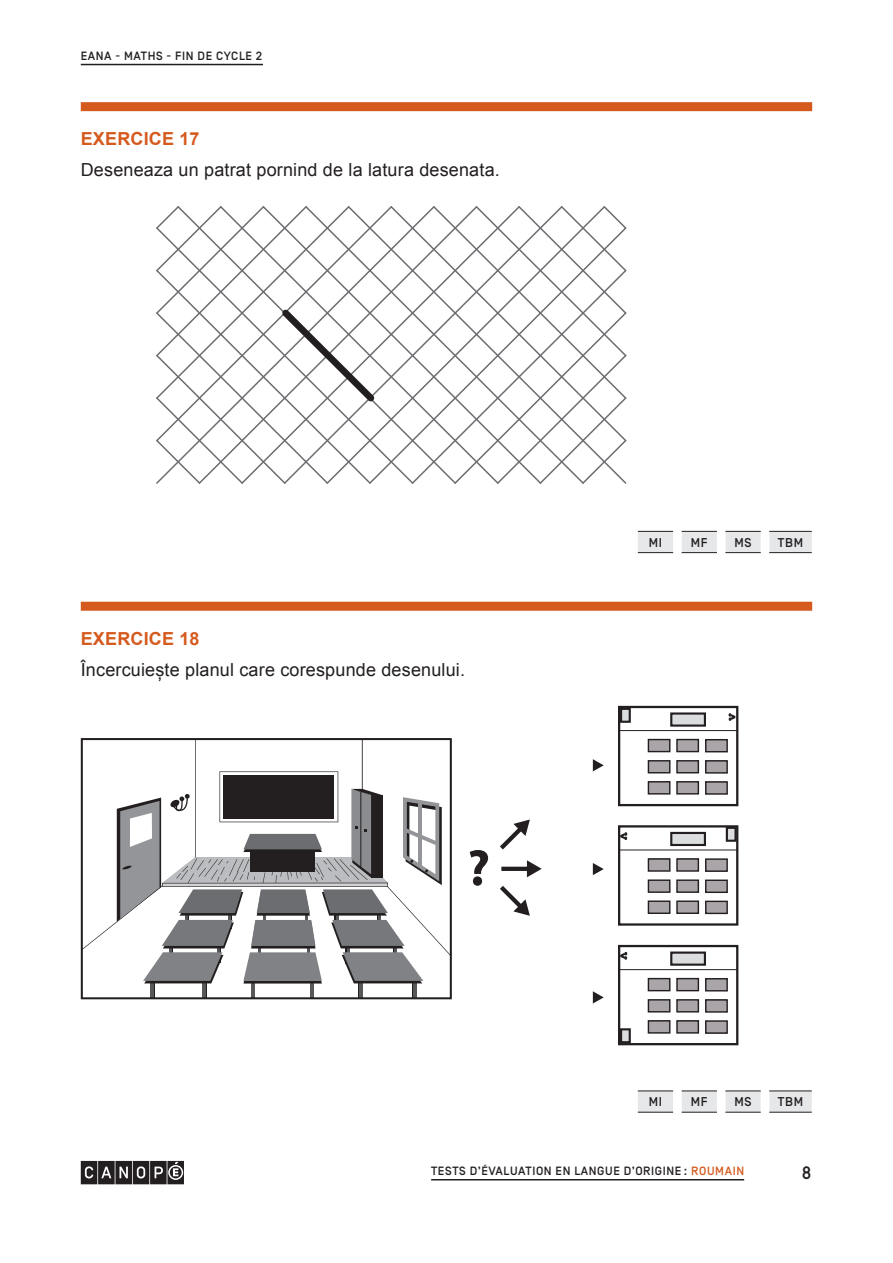
<style>
.page{position:relative;width:893px;height:1263px;background:#fff}
.page>*{position:absolute;margin:0;border:0;box-sizing:border-box;transform-origin:0 0}
.t1{font:700 51.3px "Myriad Pro";color:#231f20}
.EXERCICE_Consigne_FA{font:18px "Arial";letter-spacing:.01em;color:#231f20}
.Exercice_Numéro{font:700 18px "Arial";letter-spacing:.01em;color:#d55a1e}
.t2{font:500 18px "Simplon BP Mono";color:#231f20}
.t3{font:500 12.75px "Simplon BP";letter-spacing:.05em;color:#231f20}
.Titre_courant_FAD{font:500 12px "Simplon BP";letter-spacing:.05em;color:#231f20}
.s1{color:#d55a1e}
</style>
<div class="page">
<hr style="left:81px;top:64px;width:182px;height:1px;background:#231f20">
<svg style="left:81px;top:1161px;width:103px;height:23px;background:#4b4849"></svg>
<hr style="left:431px;top:1179px;width:313px;height:1px;background:#231f20">
<div style="left:81px;top:102px;width:731px;height:9px;background:#d55a1e"></div>
<div style="left:81px;top:602px;width:731px;height:9px;background:#d55a1e"></div>
<svg style="left:638px;top:531px;width:174px;height:22px"></svg>
<hr style="left:638px;top:531px;width:35px;height:1px;background:#231f20">
<hr style="left:682px;top:531px;width:35px;height:1px;background:#231f20">
<hr style="left:725px;top:531px;width:36px;height:1px;background:#231f20">
<hr style="left:769px;top:531px;width:43px;height:1px;background:#231f20">
<hr style="left:638px;top:552px;width:35px;height:1px;background:#231f20">
<hr style="left:682px;top:552px;width:35px;height:1px;background:#231f20">
<hr style="left:725px;top:552px;width:36px;height:1px;background:#231f20">
<hr style="left:769px;top:552px;width:43px;height:1px;background:#231f20">
<svg style="left:638px;top:1091px;width:174px;height:21px"></svg>
<hr style="left:638px;top:1091px;width:35px;height:1px;background:#231f20">
<hr style="left:682px;top:1091px;width:35px;height:1px;background:#231f20">
<hr style="left:725px;top:1091px;width:36px;height:1px;background:#231f20">
<hr style="left:769px;top:1091px;width:43px;height:1px;background:#231f20">
<hr style="left:638px;top:1112px;width:35px;height:1px;background:#231f20">
<hr style="left:682px;top:1112px;width:35px;height:1px;background:#231f20">
<hr style="left:725px;top:1112px;width:36px;height:1px;background:#231f20">
<hr style="left:769px;top:1112px;width:43px;height:1px;background:#231f20">
<svg style="left:606px;top:207px;width:20px;height:277px"></svg>
<svg style="left:380px;top:206px;width:226px;height:278px"></svg>
<svg style="left:156px;top:206px;width:224px;height:278px"></svg>
<svg style="left:81px;top:738px;width:371px;height:261px"></svg>
<div style="left:618px;top:706px;width:120px;height:100px;border:2px solid #231f20"></div>
<hr style="left:619px;top:730px;width:118px;height:1px;background:#231f20">
<div style="left:621px;top:709px;width:9px;height:13px;background:#dcdddf"></div>
<div style="left:620px;top:708px;width:11px;height:15px;border:2px solid #231f20"></div>
<div style="left:671px;top:713px;width:34px;height:12px;background:#dcdddf"></div>
<div style="left:670px;top:712px;width:36px;height:15px;border:2px solid #231f20"></div>
<div style="left:648px;top:739px;width:22px;height:12px;background:#a9a5a9"></div>
<div style="left:648px;top:739px;width:22px;height:13px;border:1px solid #231f20"></div>
<div style="left:648px;top:761px;width:22px;height:12px;background:#a9a5a9"></div>
<div style="left:648px;top:760px;width:22px;height:13px;border:1px solid #231f20"></div>
<div style="left:648px;top:782px;width:22px;height:12px;background:#a9a5a9"></div>
<div style="left:648px;top:781px;width:22px;height:13px;border:1px solid #231f20"></div>
<div style="left:677px;top:739px;width:21px;height:12px;background:#a9a5a9"></div>
<div style="left:676px;top:739px;width:23px;height:13px;border:1px solid #231f20"></div>
<div style="left:677px;top:761px;width:21px;height:12px;background:#a9a5a9"></div>
<div style="left:676px;top:760px;width:23px;height:13px;border:1px solid #231f20"></div>
<div style="left:677px;top:782px;width:21px;height:12px;background:#a9a5a9"></div>
<div style="left:676px;top:781px;width:23px;height:13px;border:1px solid #231f20"></div>
<div style="left:706px;top:740px;width:21px;height:12px;background:#a9a5a9"></div>
<div style="left:705px;top:739px;width:23px;height:13px;border:1px solid #231f20"></div>
<div style="left:706px;top:761px;width:21px;height:12px;background:#a9a5a9"></div>
<div style="left:705px;top:760px;width:23px;height:14px;border:1px solid #231f20"></div>
<div style="left:706px;top:782px;width:21px;height:12px;background:#a9a5a9"></div>
<div style="left:705px;top:781px;width:23px;height:14px;border:1px solid #231f20"></div>
<svg style="left:728px;top:712px;width:10px;height:10px"></svg>
<div style="left:618px;top:825px;width:120px;height:101px;border:2px solid #231f20"></div>
<hr style="left:619px;top:850px;width:118px;height:1px;background:#231f20">
<div style="left:727px;top:828px;width:9px;height:13px;background:#dcdddf"></div>
<div style="left:726px;top:827px;width:11px;height:15px;border:2px solid #231f20"></div>
<div style="left:671px;top:833px;width:34px;height:12px;background:#dcdddf"></div>
<div style="left:670px;top:832px;width:36px;height:14px;border:2px solid #231f20"></div>
<div style="left:648px;top:859px;width:22px;height:12px;background:#a9a5a9"></div>
<div style="left:648px;top:858px;width:22px;height:14px;border:1px solid #231f20"></div>
<div style="left:648px;top:880px;width:22px;height:12px;background:#a9a5a9"></div>
<div style="left:648px;top:879px;width:22px;height:14px;border:1px solid #231f20"></div>
<div style="left:648px;top:901px;width:22px;height:12px;background:#a9a5a9"></div>
<div style="left:648px;top:900px;width:22px;height:14px;border:1px solid #231f20"></div>
<div style="left:677px;top:859px;width:21px;height:12px;background:#a9a5a9"></div>
<div style="left:676px;top:858px;width:23px;height:14px;border:1px solid #231f20"></div>
<div style="left:677px;top:880px;width:21px;height:12px;background:#a9a5a9"></div>
<div style="left:676px;top:879px;width:23px;height:14px;border:1px solid #231f20"></div>
<div style="left:677px;top:901px;width:21px;height:12px;background:#a9a5a9"></div>
<div style="left:676px;top:900px;width:23px;height:14px;border:1px solid #231f20"></div>
<div style="left:706px;top:859px;width:21px;height:12px;background:#a9a5a9"></div>
<div style="left:705px;top:858px;width:23px;height:14px;border:1px solid #231f20"></div>
<div style="left:706px;top:880px;width:21px;height:12px;background:#a9a5a9"></div>
<div style="left:705px;top:879px;width:23px;height:14px;border:1px solid #231f20"></div>
<div style="left:706px;top:901px;width:21px;height:12px;background:#a9a5a9"></div>
<div style="left:705px;top:901px;width:23px;height:13px;border:1px solid #231f20"></div>
<svg style="left:618px;top:831px;width:10px;height:10px"></svg>
<div style="left:618px;top:945px;width:120px;height:100px;border:2px solid #231f20"></div>
<hr style="left:619px;top:969px;width:118px;height:1px;background:#231f20">
<div style="left:621px;top:1029px;width:9px;height:13px;background:#dcdddf"></div>
<div style="left:620px;top:1028px;width:11px;height:15px;border:2px solid #231f20"></div>
<div style="left:671px;top:952px;width:34px;height:13px;background:#dcdddf"></div>
<div style="left:670px;top:951px;width:36px;height:15px;border:2px solid #231f20"></div>
<div style="left:648px;top:978px;width:22px;height:13px;background:#a9a5a9"></div>
<div style="left:648px;top:978px;width:22px;height:13px;border:1px solid #231f20"></div>
<div style="left:648px;top:1000px;width:22px;height:12px;background:#a9a5a9"></div>
<div style="left:648px;top:999px;width:22px;height:13px;border:1px solid #231f20"></div>
<div style="left:648px;top:1021px;width:22px;height:12px;background:#a9a5a9"></div>
<div style="left:648px;top:1020px;width:22px;height:13px;border:1px solid #231f20"></div>
<div style="left:677px;top:978px;width:21px;height:13px;background:#a9a5a9"></div>
<div style="left:676px;top:978px;width:23px;height:13px;border:1px solid #231f20"></div>
<div style="left:677px;top:1000px;width:21px;height:12px;background:#a9a5a9"></div>
<div style="left:676px;top:999px;width:23px;height:13px;border:1px solid #231f20"></div>
<div style="left:677px;top:1021px;width:21px;height:12px;background:#a9a5a9"></div>
<div style="left:676px;top:1020px;width:23px;height:13px;border:1px solid #231f20"></div>
<div style="left:706px;top:979px;width:21px;height:12px;background:#a9a5a9"></div>
<div style="left:705px;top:978px;width:23px;height:13px;border:1px solid #231f20"></div>
<div style="left:706px;top:1000px;width:21px;height:12px;background:#a9a5a9"></div>
<div style="left:705px;top:999px;width:23px;height:14px;border:1px solid #231f20"></div>
<div style="left:706px;top:1021px;width:21px;height:12px;background:#a9a5a9"></div>
<div style="left:705px;top:1020px;width:23px;height:14px;border:1px solid #231f20"></div>
<svg style="left:618px;top:951px;width:10px;height:9px"></svg>
<svg style="left:500px;top:819px;width:30px;height:31px"></svg>
<svg style="left:500px;top:860px;width:42px;height:56px"></svg>
<svg style="left:593px;top:759px;width:11px;height:12px"></svg>
<svg style="left:593px;top:863px;width:11px;height:12px"></svg>
<svg style="left:593px;top:991px;width:11px;height:12px"></svg>
<p class="Titre_courant_FAD" style="left:81px;top:49px;width:183px">EANA - MATHS - FIN DE CYCLE 2</p>
<p class="Exercice_Numéro" style="left:81px;top:127px;width:120px">EXERCICE 17</p>
<p class="EXERCICE_Consigne_FA" style="left:81px;top:158px;width:421px">Deseneaza un patrat pornind de la latura desenata.</p>
<p class="Exercice_Numéro" style="left:81px;top:626px;width:120px">EXERCICE 18</p>
<p class="EXERCICE_Consigne_FA" style="left:81px;top:658px;width:386px">Încercuiește planul care corespunde desenului.</p>
<p class="t1" style="left:467px;top:834px;width:24px">?</p>
<p class="t3" style="left:649px;top:535px;width:15px">MI</p>
<p class="t3" style="left:691px;top:535px;width:18px">MF</p>
<p class="t3" style="left:734px;top:535px;width:19px">MS</p>
<p class="t3" style="left:778px;top:535px;width:27px">TBM</p>
<p class="t3" style="left:649px;top:1094px;width:15px">MI</p>
<p class="t3" style="left:691px;top:1094px;width:18px">MF</p>
<p class="t3" style="left:734px;top:1094px;width:19px">MS</p>
<p class="t3" style="left:778px;top:1094px;width:27px">TBM</p>
<p class="Titre_courant_FAD" style="left:431px;top:1164px;width:314px">TESTS D’ÉVALUATION EN LANGUE D’ORIGINE : <span class="s1">ROUMAIN</span></p>
<p class="t2" style="left:801px;top:1161px;width:12px">8</p>
</div>
